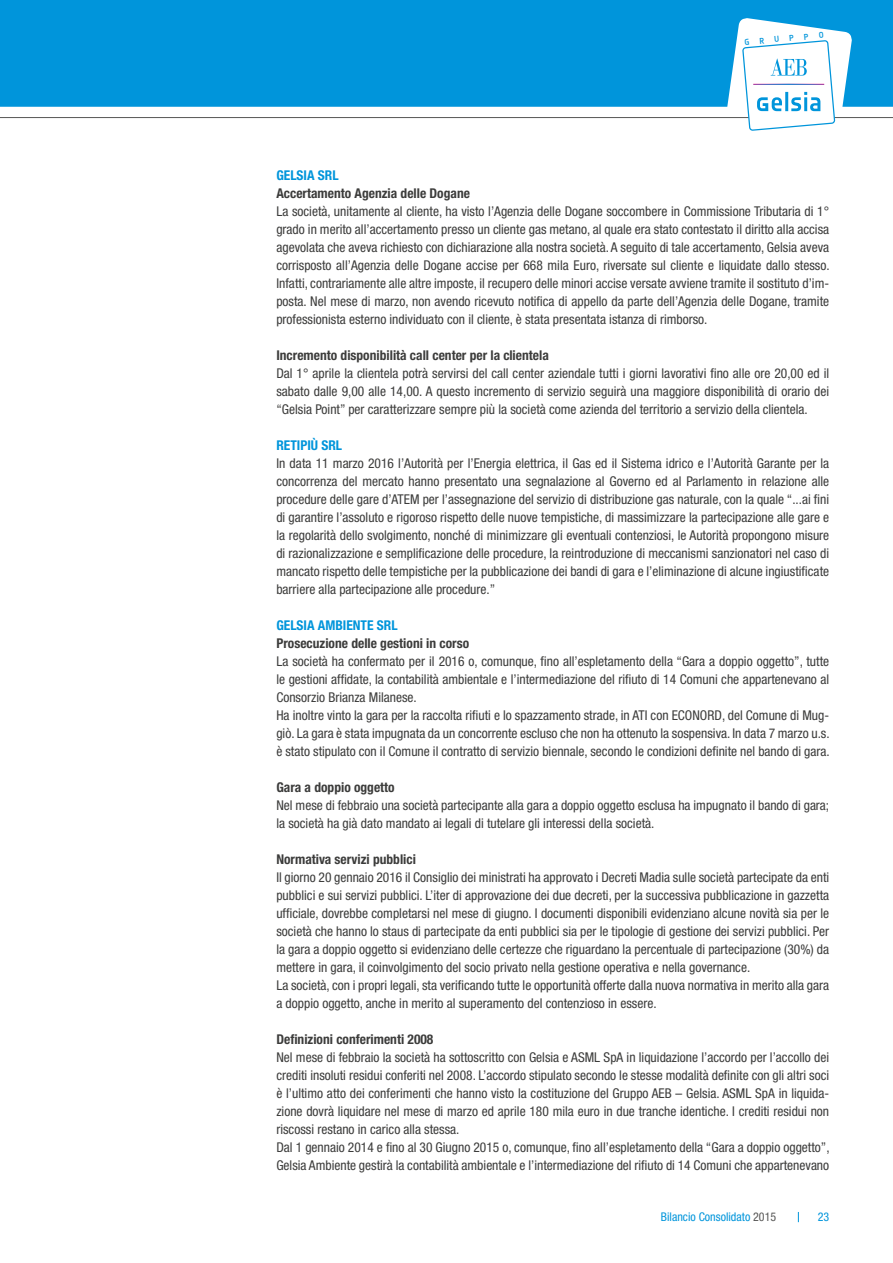
<style>
.page{position:relative;width:893px;height:1263px;background:#fff}
.page>*{position:absolute;margin:0;border:0;box-sizing:border-box;transform-origin:0 0}
.t1{font:condensed 13.5px/18px "Helvetica Neue LT Std";color:#3c3c3b}
.t2{font:700 condensed 13.5px "Helvetica Neue LT Std";color:#3c3c3b}
.t3{font:700 condensed 13.5px "Helvetica Neue LT Std";color:#0095db}
.t4{font:condensed 12px "Helvetica Neue LT Std";color:#0095db}
.t5{font:8.4px "Notes Style Medium Tf";color:#0095db}
.s1{color:#575756}
</style>
<div class="page">
<div style="left:0;top:0;width:893px;height:107px;background:#0095db"></div>
<hr style="left:0;top:117px;width:893px;height:1px;background:#575756">
<svg style="left:742px;top:40px;width:93px;height:91px"></svg>
<p class="t5" style="left:744px;top:37px;width:81px;rotate:-5deg">GRUPPO</p>
<p class="t3" style="left:276px;top:167px;width:64px">GELSIA SRL</p>
<p class="t2" style="left:276px;top:185px;width:195px">Accertamento Agenzia delle Dogane</p>
<p class="t1" style="left:276px;top:202px;width:555px;text-align:justify">La società, unitamente al cliente, ha visto l’Agenzia delle Dogane soccombere in Commissione Tributaria di 1° grado in merito all’accertamento presso un cliente gas metano, al quale era stato contestato il diritto alla accisa agevolata che aveva richiesto con dichiarazione alla nostra società. A seguito di tale accertamento, Gelsia aveva corrisposto all’Agenzia delle Dogane accise per 668 mila Euro, riversate sul cliente e liquidate dallo stesso.<br>Infatti, contrariamente alle altre imposte, il recupero delle minori accise versate avviene tramite il sostituto d’im&shy;posta. Nel mese di marzo, non avendo ricevuto notifica di appello da parte dell’Agenzia delle Dogane, tramite professionista esterno individuato con il cliente, è stata presentata istanza di rimborso.</p>
<p class="t2" style="left:276px;top:347px;width:274px">Incremento disponibilità call center per la clientela</p>
<p class="t1" style="left:276px;top:364px;width:554px;text-align:justify">Dal 1° aprile la clientela potrà servirsi del call center aziendale tutti i giorni lavorativi fino alle ore 20,00 ed il sabato dalle 9,00 alle 14,00. A questo incremento di servizio seguirà una maggiore disponibilità di orario dei “Gelsia Point” per caratterizzare sempre più la società come azienda del territorio a servizio della clientela.</p>
<p class="t3" style="left:276px;top:437px;width:67px">RETIPIÙ SRL</p>
<p class="t1" style="left:276px;top:454px;width:554px;text-align:justify">In data 11 marzo 2016 l’Autorità per l’Energia elettrica, il Gas ed il Sistema idrico e l’Autorità Garante per la concorrenza del mercato hanno presentato una segnalazione al Governo ed al Parlamento in relazione alle procedure delle gare d’ATEM per l’assegnazione del servizio di distribuzione gas naturale, con la quale “...ai fini di garantire l’assoluto e rigoroso rispetto delle nuove tempistiche, di massimizzare la partecipazione alle gare e la regolarità dello svolgimento, nonché di minimizzare gli eventuali contenziosi, le Autorità propongono misure di razionalizzazione e semplificazione delle procedure, la reintroduzione di meccanismi sanzionatori nel caso di mancato rispetto delle tempistiche per la pubblicazione dei bandi di gara e l’eliminazione di alcune ingiustificate barriere alla partecipazione alle procedure.”</p>
<p class="t3" style="left:276px;top:617px;width:123px">GELSIA AMBIENTE SRL</p>
<p class="t2" style="left:276px;top:635px;width:194px">Prosecuzione delle gestioni in corso</p>
<p class="t1" style="left:276px;top:652px;width:555px">La società ha confermato per il 2016 o, comunque, fino all’espletamento della “Gara a doppio oggetto”, tutte le gestioni affidate, la contabilità ambientale e l’intermediazione del rifiuto di 14 Comuni che appartenevano al Consorzio Brianza Milanese.<br>Ha inoltre vinto la gara per la raccolta rifiuti e lo spazzamento strade, in ATI con ECONORD, del Comune di Mug&shy;giò. La gara è stata impugnata da un concorrente escluso che non ha ottenuto la sospensiva. In data 7 marzo u.s. è stato stipulato con il Comune il contratto di servizio biennale, secondo le condizioni definite nel bando di gara.</p>
<p class="t2" style="left:276px;top:779px;width:120px">Gara a doppio oggetto</p>
<p class="t1" style="left:276px;top:796px;width:554px">Nel mese di febbraio una società partecipante alla gara a doppio oggetto esclusa ha impugnato il bando di gara; la società ha già dato mandato ai legali di tutelare gli interessi della società.</p>
<p class="t2" style="left:276px;top:851px;width:141px">Normativa servizi pubblici</p>
<p class="t1" style="left:276px;top:868px;width:554px">Il giorno 20 gennaio 2016 il Consiglio dei ministrati ha approvato i Decreti Madia sulle società partecipate da enti pubblici e sui servizi pubblici. L’iter di approvazione dei due decreti, per la successiva pubblicazione in gazzetta ufficiale, dovrebbe completarsi nel mese di giugno. I documenti disponibili evidenziano alcune novità sia per le società che hanno lo staus di partecipate da enti pubblici sia per le tipologie di gestione dei servizi pubblici. Per la gara a doppio oggetto si evidenziano delle certezze che riguardano la percentuale di partecipazione (30%) da mettere in gara, il coinvolgimento del socio privato nella gestione operativa e nella governance.<br>La società, con i propri legali, sta verificando tutte le opportunità offerte dalla nuova normativa in merito alla gara a doppio oggetto, anche in merito al superamento del contenzioso in essere.</p>
<p class="t2" style="left:276px;top:1031px;width:159px">Definizioni conferimenti 2008</p>
<p class="t1" style="left:276px;top:1048px;width:555px">Nel mese di febbraio la società ha sottoscritto con Gelsia e ASML SpA in liquidazione l’accordo per l’accollo dei crediti insoluti residui conferiti nel 2008. L’accordo stipulato secondo le stesse modalità definite con gli altri soci è l’ultimo atto dei conferimenti che hanno visto la costituzione del Gruppo AEB – Gelsia. ASML SpA in liquida&shy;zione dovrà liquidare nel mese di marzo ed aprile 180 mila euro in due tranche identiche. I crediti residui non riscossi restano in carico alla stessa.<br>Dal 1 gennaio 2014 e fino al 30 Giugno 2015 o, comunque, fino all’espletamento della “Gara a doppio oggetto”, Gelsia Ambiente gestirà la contabilità ambientale e l’intermediazione del rifiuto di 14 Comuni che appartenevano</p>
<p class="t4" style="left:661px;top:1209px;width:117px">Bilancio Consolidato <span class="s1">2015</span></p>
<p class="t4" style="left:818px;top:1209px;width:13px">23</p>
</div>
